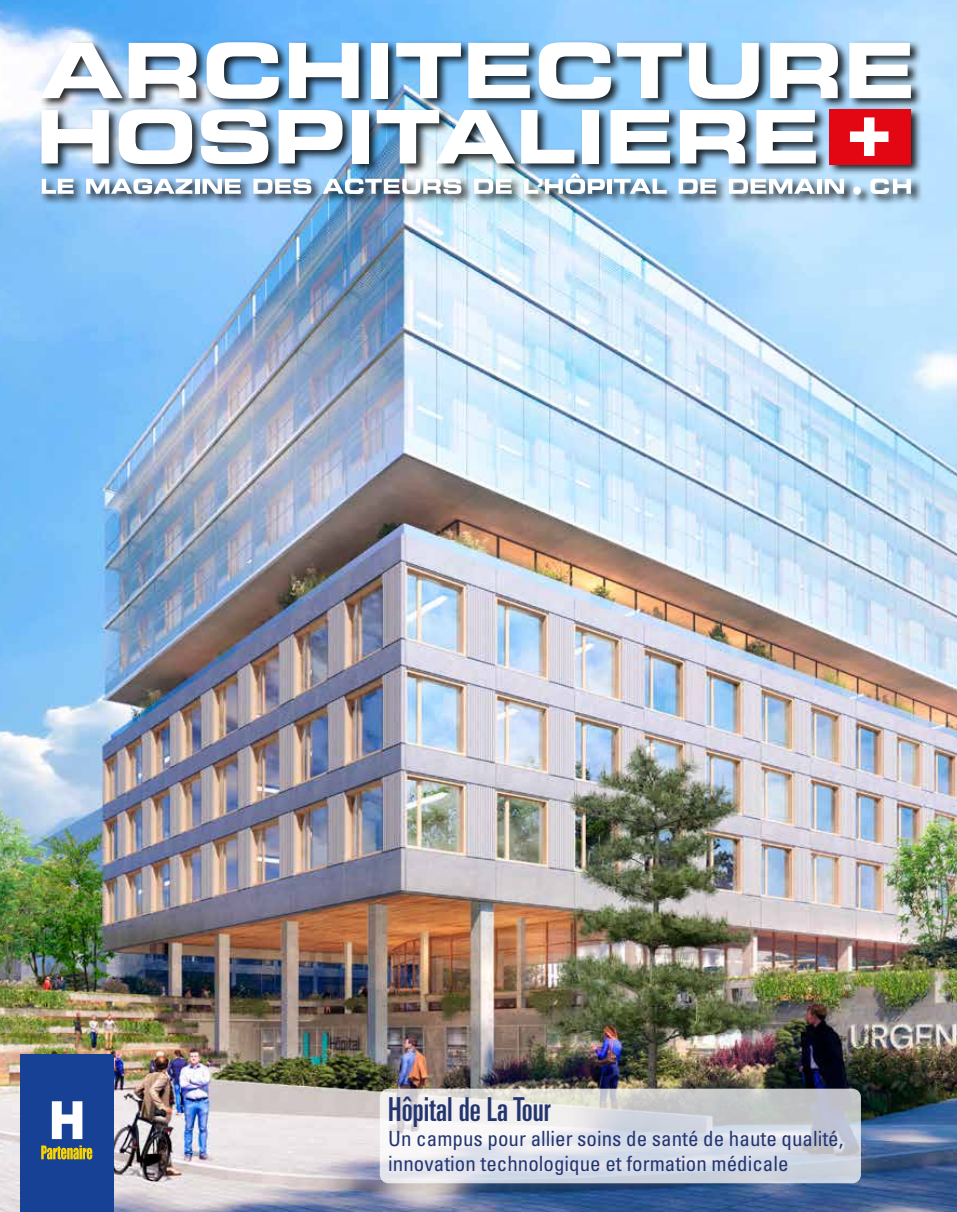
<style>
.page{position:relative;width:957px;height:1212px;background:#fff}
.page>*{position:absolute;margin:0;border:0;box-sizing:border-box;transform-origin:0 0}
.t1{font:64.2px "Myriad Pro";color:#fff}
.t2{font:ultra-condensed 33px "Univers LT Std";color:#233570}
.t3{font:condensed 21px/25.2px "Univers LT Std";color:#233570}
</style>
<div class="page">
<img style="left:0;top:0;width:957px;height:1212px">
<div style="left:39px;top:40px;width:883px;height:166px;background:#000;opacity:.85"></div>
<svg style="left:40px;top:43px;width:83px;height:55px"></svg>
<svg style="left:129px;top:43px;width:67px;height:55px"></svg>
<svg style="left:207px;top:43px;width:72px;height:56px"></svg>
<svg style="left:289px;top:43px;width:70px;height:55px"></svg>
<div style="left:371px;top:43px;width:17px;height:55px;background:#fff"></div>
<svg style="left:396px;top:43px;width:65px;height:55px"></svg>
<svg style="left:468px;top:43px;width:62px;height:55px"></svg>
<svg style="left:539px;top:43px;width:72px;height:56px"></svg>
<svg style="left:617px;top:43px;width:64px;height:55px"></svg>
<svg style="left:689px;top:43px;width:70px;height:56px"></svg>
<svg style="left:770px;top:43px;width:68px;height:55px"></svg>
<svg style="left:849px;top:43px;width:62px;height:55px"></svg>
<svg style="left:41px;top:110px;width:68px;height:53px"></svg>
<svg style="left:119px;top:109px;width:73px;height:55px"></svg>
<svg style="left:201px;top:109px;width:67px;height:55px"></svg>
<svg style="left:278px;top:110px;width:64px;height:53px"></svg>
<div style="left:352px;top:110px;width:17px;height:53px;background:#fff"></div>
<img style="left:377px;top:110px;width:138px;height:53px">
<svg style="left:521px;top:110px;width:53px;height:53px"></svg>
<div style="left:582px;top:110px;width:16px;height:53px;background:#fff"></div>
<svg style="left:610px;top:110px;width:60px;height:53px"></svg>
<svg style="left:680px;top:110px;width:65px;height:53px"></svg>
<svg style="left:756px;top:110px;width:60px;height:53px"></svg>
<div style="left:829px;top:109px;width:81px;height:55px;background:#e30613"></div>
<svg style="left:850px;top:117px;width:38px;height:39px"></svg>
<svg style="left:42px;top:179px;width:32px;height:15px"></svg>
<svg style="left:86px;top:179px;width:106px;height:15px"></svg>
<hr style="left:195px;top:179px;width:4px;height:15px;background:#fff">
<svg style="left:202px;top:179px;width:39px;height:15px"></svg>
<svg style="left:253px;top:179px;width:58px;height:15px"></svg>
<svg style="left:322px;top:179px;width:139px;height:15px"></svg>
<svg style="left:474px;top:179px;width:38px;height:15px"></svg>
<svg style="left:524px;top:174px;width:81px;height:20px"></svg>
<div style="left:607px;top:179px;width:5px;height:15px;background:#fff"></div>
<svg style="left:614px;top:179px;width:53px;height:15px"></svg>
<svg style="left:678px;top:179px;width:38px;height:15px"></svg>
<svg style="left:729px;top:179px;width:86px;height:15px"></svg>
<hr style="left:817px;top:179px;width:4px;height:15px;background:#fff">
<svg style="left:824px;top:179px;width:20px;height:15px"></svg>
<svg style="left:870px;top:179px;width:41px;height:15px"></svg>
<div style="left:20px;top:1054px;width:93px;height:158px;background:#164194"></div>
<svg style="left:52px;top:1101px;width:30px;height:38px"></svg>
<svg style="left:41px;top:1145px;width:51px;height:14px"></svg>
<svg style="left:380px;top:1089px;width:481px;height:94px"></svg>
<h1 class="t1" style="left:850px;top:133px;width:15px">.</h1>
<h2 class="t2" style="left:388px;top:1090px;width:164px">Hôpital de La Tour</h2>
<p class="t3" style="left:388px;top:1126px;width:456px">Un campus pour allier soins de santé de haute qualité, innovation technologique et formation médicale</p>
</div>
